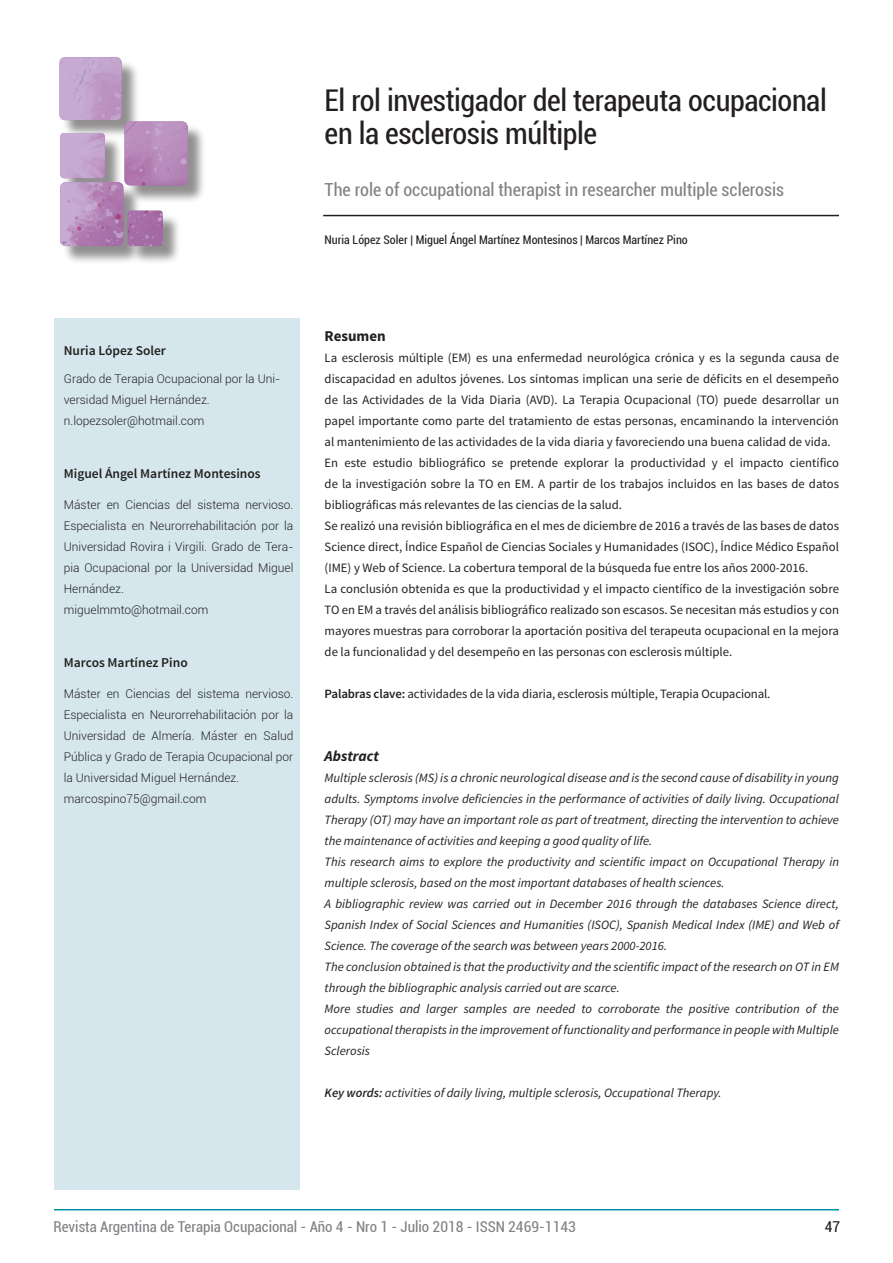
<style>
.page{position:relative;width:893px;height:1263px;background:#fff}
.page>*{position:absolute;margin:0;border:0;box-sizing:border-box;transform-origin:0 0}
.APERTURA{font:condensed 30px/33px "Roboto";letter-spacing:-.015em;color:#231f20}
.Bajada_Apertura_Ingl{font:condensed 18px "Roboto";color:#808285}
.t1{font:condensed 15px "Roboto";color:#808285}
.ABSTRACT{font:italic 700 15px "Source Sans Pro";color:#231f20}
.SUBT_APERTURA{font:700 15px "Source Sans Pro";color:#231f20}
.t2{font:condensed 15px "Roboto";color:#231f20}
.t3{font:600 13.5px "Source Sans Pro";color:#231f20}
.TXT_Apertura{font:12.75px/21px "Source Sans Pro";color:#231f20;text-align:justify}
.TXT_Apertura-2{font:italic 12.75px/21px "Source Sans Pro";color:#231f20;text-align:justify}
.DESTAC_Txt{font:300 12px/21px "Roboto";color:#231f20;text-align:justify}
.Autor_Art{font:condensed 12px "Roboto";color:#231f20}
.s1{font-weight:600}
</style>
<div class="page">
<div style="left:54px;top:318px;width:245px;height:872px;background:#d5e7ed"></div>
<hr style="left:54px;top:1209px;width:785px;height:1px;background:#0092a7">
<div style="left:62px;top:59px;width:144px;height:206px;background:#231f20;opacity:.5"></div>
<img style="left:59px;top:57px;width:129px;height:189px">
<hr style="left:323px;top:215px;width:516px;height:1px;background:#231f20">
<p class="APERTURA" style="left:325px;top:83px;width:504px">El rol investigador del terapeuta ocupacional en la esclerosis múltiple</p>
<p class="Bajada_Apertura_Ingl" style="left:325px;top:177px;width:461px">The role of occupational therapist in researcher multiple sclerosis</p>
<p class="Autor_Art" style="left:325px;top:231px;width:365px">Nuria López Soler | Miguel Ángel Martínez Montesinos | Marcos Martínez Pino</p>
<p class="t3" style="left:64px;top:342px;width:104px">Nuria López Soler</p>
<p class="DESTAC_Txt" style="left:64px;top:368px;width:218px">Grado de Terapia Ocupacional por la Uni&shy;versidad Miguel Hernández.</p>
<p class="DESTAC_Txt" style="left:64px;top:410px;width:142px">n.lopezsoler@hotmail.com</p>
<p class="t3" style="left:64px;top:465px;width:198px">Miguel Ángel Martínez Montesinos</p>
<p class="DESTAC_Txt" style="left:64px;top:494px;width:231px">Máster en Ciencias del sistema nervioso.<br>Especialista en Neurorrehabilitación por la Universidad Rovira i Virgili. Grado de Tera&shy;pia Ocupacional por la Universidad Miguel Hernández.</p>
<p class="DESTAC_Txt" style="left:64px;top:599px;width:146px">miguelmmto@hotmail.com</p>
<p class="t3" style="left:64px;top:654px;width:125px">Marcos Martínez Pino</p>
<p class="DESTAC_Txt" style="left:64px;top:683px;width:231px">Máster en Ciencias del sistema nervioso.<br>Especialista en Neurorrehabilitación por la Universidad de Almería. Máster en Salud Pública y Grado de Terapia Ocupacional por la Universidad Miguel Hernández.</p>
<p class="DESTAC_Txt" style="left:64px;top:788px;width:144px">marcospino75@gmail.com</p>
<p class="SUBT_APERTURA" style="left:325px;top:326px;width:63px">Resumen</p>
<p class="TXT_Apertura" style="left:325px;top:347px;width:516px">La esclerosis múltiple (EM) es una enfermedad neurológica crónica y es la segunda causa de discapacidad en adultos jóvenes. Los síntomas implican una serie de déficits en el desempeño de las Actividades de la Vida Diaria (AVD). La Terapia Ocupacional (TO) puede desarrollar un papel importante como parte del tratamiento de estas personas, encaminando la intervención al mantenimiento de las actividades de la vida diaria y favoreciendo una buena calidad de vida.</p>
<p class="TXT_Apertura" style="left:325px;top:452px;width:516px">En este estudio bibliográfico se pretende explorar la productividad y el impacto científico de la investigación sobre la TO en EM. A partir de los trabajos incluidos en las bases de datos bibliográficas más relevantes de las ciencias de la salud.</p>
<p class="TXT_Apertura" style="left:325px;top:515px;width:516px">Se realizó una revisión bibliográfica en el mes de diciembre de 2016 a través de las bases de datos Science direct, Índice Español de Ciencias Sociales y Humanidades (ISOC), Índice Médico Español (IME) y Web of Science. La cobertura temporal de la búsqueda fue entre los años 2000-2016.</p>
<p class="TXT_Apertura" style="left:325px;top:578px;width:516px">La conclusión obtenida es que la productividad y el impacto científico de la investigación sobre TO en EM a través del análisis bibliográfico realizado son escasos. Se necesitan más estudios y con mayores muestras para corroborar la aportación positiva del terapeuta ocupacional en la mejora de la funcionalidad y del desempeño en las personas con esclerosis múltiple.</p>
<p class="TXT_Apertura" style="left:325px;top:683px;width:447px"><span class="s1">Palabras clave:</span> actividades de la vida diaria, esclerosis múltiple, Terapia Ocupacional.</p>
<p class="ABSTRACT" style="left:325px;top:746px;width:56px">Abstract</p>
<p class="TXT_Apertura-2" style="left:325px;top:767px;width:516px">Multiple sclerosis (MS) is a chronic neurological disease and is the second cause of disability in young adults. Symptoms involve deficiencies in the performance of activities of daily living. Occupational Therapy (OT) may have an important role as part of treatment, directing the intervention to achieve the maintenance of activities and keeping a good quality of life.</p>
<p class="TXT_Apertura-2" style="left:325px;top:851px;width:516px">This research aims to explore the productivity and scientific impact on Occupational Therapy in multiple sclerosis, based on the most important databases of health sciences.</p>
<p class="TXT_Apertura-2" style="left:325px;top:893px;width:516px">A bibliographic review was carried out in December 2016 through the databases Science direct, Spanish Index of Social Sciences and Humanities (ISOC), Spanish Medical Index (IME) and Web of Science. The coverage of the search was between years 2000-2016.</p>
<p class="TXT_Apertura-2" style="left:325px;top:956px;width:516px">The conclusion obtained is that the productivity and the scientific impact of the research on OT in EM through the bibliographic analysis carried out are scarce.</p>
<p class="TXT_Apertura-2" style="left:325px;top:998px;width:516px">More studies and larger samples are needed to corroborate the positive contribution of the occupational therapists in the improvement of functionality and performance in people with Multiple Sclerosis</p>
<p class="TXT_Apertura-2" style="left:325px;top:1082px;width:399px"><span class="s1">Key words:</span> activities of daily living, multiple sclerosis, Occupational Therapy.</p>
<p class="t1" style="left:54px;top:1216px;width:524px">Revista Argentina de Terapia Ocupacional - Año 4 - Nro 1 - Julio 2018 - ISSN 2469-1143</p>
<p class="t2" style="left:825px;top:1216px;width:17px">47</p>
</div>
